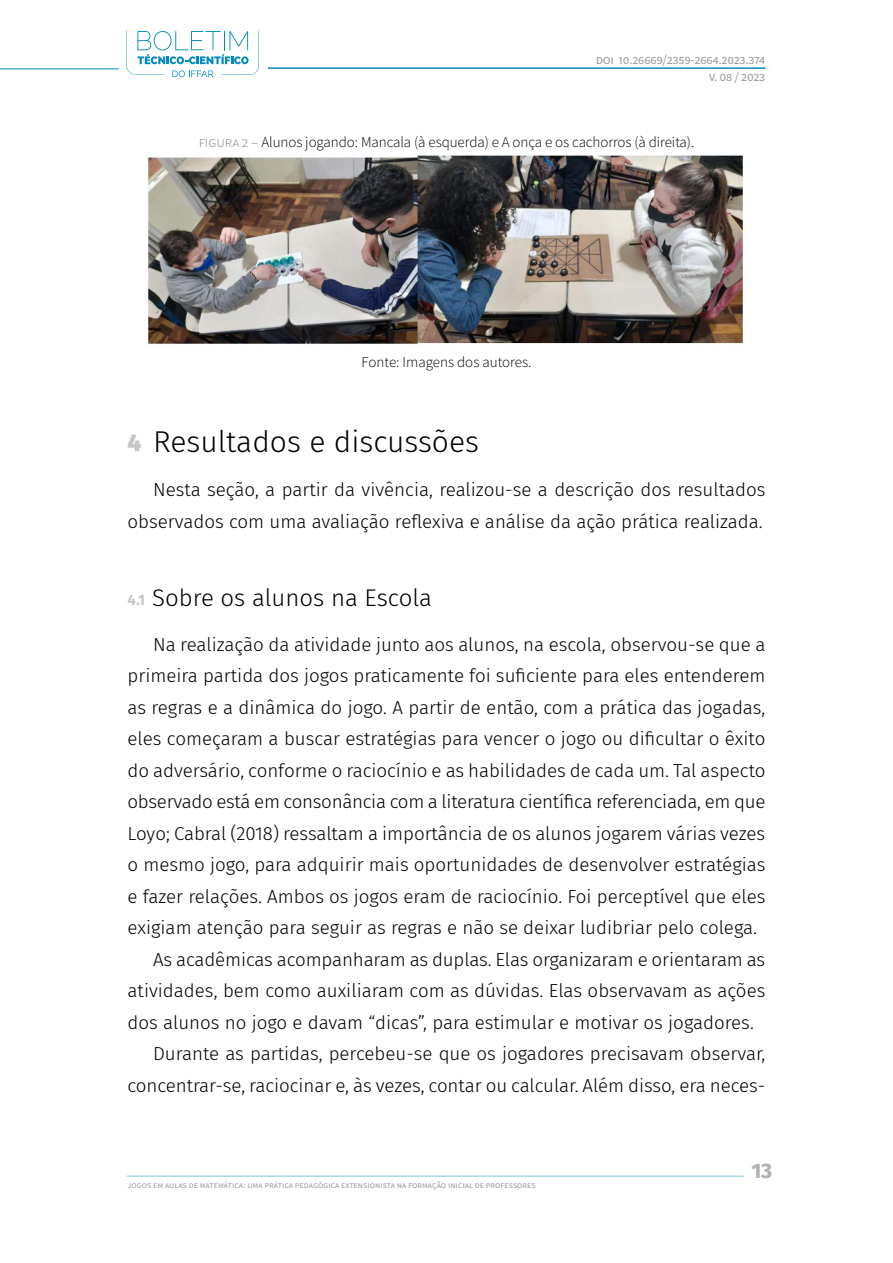
<style>
.page{position:relative;width:893px;height:1263px;background:#fff}
.page>*{position:absolute;margin:0;border:0;box-sizing:border-box;transform-origin:0 0}
.t1{font:300 30px "Fira Sans";color:#000}
.t2{font:300 24px "Fira Sans";color:#000}
.t3{font:800 21px "Fira Sans";color:#b3b2b2}
.t4{font:300 18.75px/31.5px "Fira Sans";color:#000;text-align:right}
.t5{font:300 15px "Source Sans Pro";letter-spacing:-.005em;color:#000}
.t6{font:13.5px/16.5px "Source Sans Pro";letter-spacing:-.03em;color:#9d9d9c;text-align:right}
.t7{font:9px "Source Sans Pro";color:#9d9d9c}
.s1{color:#878787}
.s2{font-weight:900;font-size:24px;color:#c6c6c6}
.s3{font-weight:700;font-size:15px;color:#c6c6c6}
</style>
<div class="page">
<hr style="left:0;top:69px;width:119px;height:1px;background:#008ac0">
<hr style="left:127px;top:1176px;width:616px;height:1px;background:#008ac0">
<svg style="left:126px;top:30px;width:133px;height:47px"></svg>
<hr style="left:268px;top:68px;width:497px;height:1px;background:#008ac0">
<img style="left:147px;top:155px;width:597px;height:190px">
<p class="t6" style="left:596px;top:51px;width:171px">doi 10.26669/2359-2664.2023.374 v. 08 / 2023</p>
<p class="t5" style="left:199px;top:133px;width:497px"><span class="s1">figura 2 –</span> Alunos jogando: Mancala (à esquerda) e A onça e os cachorros (à direita).</p>
<p class="t5" style="left:361px;top:353px;width:171px">Fonte: Imagens dos autores.</p>
<h1 class="t1" style="left:128px;top:420px;width:353px"><span class="s2">4</span> Resultados e discussões</h1>
<p class="t4" style="left:128px;top:474px;width:639px">Nesta seção, a partir da vivência, realizou-se a descrição dos resultados observados com uma avaliação reflexiva e análise da ação prática realizada.</p>
<p class="t2" style="left:128px;top:581px;width:306px"><span class="s3">4.1</span> Sobre os alunos na Escola</p>
<p class="t4" style="left:153px;top:628px;width:614px">Na realização da atividade junto aos alunos, na escola, observou-se que a</p>
<p class="t4" style="left:128px;top:660px;width:639px">primeira partida dos jogos praticamente foi suficiente para eles entenderem</p>
<p class="t4" style="left:128px;top:691px;width:639px">as regras e a dinâmica do jogo. A partir de então, com a prática das jogadas,</p>
<p class="t4" style="left:128px;top:723px;width:639px">eles começaram a buscar estratégias para vencer o jogo ou dificultar o êxito</p>
<p class="t4" style="left:128px;top:754px;width:639px">do adversário, conforme o raciocínio e as habilidades de cada um. Tal aspecto</p>
<p class="t4" style="left:128px;top:786px;width:639px">observado está em consonância com a literatura científica referenciada, em que</p>
<p class="t4" style="left:128px;top:817px;width:639px">Loyo; Cabral (2018) ressaltam a importância de os alunos jogarem várias vezes</p>
<p class="t4" style="left:128px;top:849px;width:639px">o mesmo jogo, para adquirir mais oportunidades de desenvolver estratégias</p>
<p class="t4" style="left:128px;top:880px;width:639px">e fazer relações. Ambos os jogos eram de raciocínio. Foi perceptível que eles</p>
<p class="t4" style="left:128px;top:912px;width:631px">exigiam atenção para seguir as regras e não se deixar ludibriar pelo colega.</p>
<p class="t4" style="left:153px;top:943px;width:614px">As acadêmicas acompanharam as duplas. Elas organizaram e orientaram as</p>
<p class="t4" style="left:128px;top:975px;width:639px">atividades, bem como auxiliaram com as dúvidas. Elas observavam as ações</p>
<p class="t4" style="left:128px;top:1006px;width:628px">dos alunos no jogo e davam “dicas”, para estimular e motivar os jogadores.</p>
<p class="t4" style="left:153px;top:1038px;width:614px">Durante as partidas, percebeu-se que os jogadores precisavam observar,</p>
<p class="t4" style="left:128px;top:1069px;width:639px">concentrar-se, raciocinar e, às vezes, contar ou calcular. Além disso, era neces-</p>
<p class="t7" style="left:128px;top:1180px;width:410px">jogos em aulas de matemática: uma prática pedagógica extensionista na formação inicial de professores</p>
<p class="t3" style="left:751px;top:1152px;width:22px">13</p>
</div>
